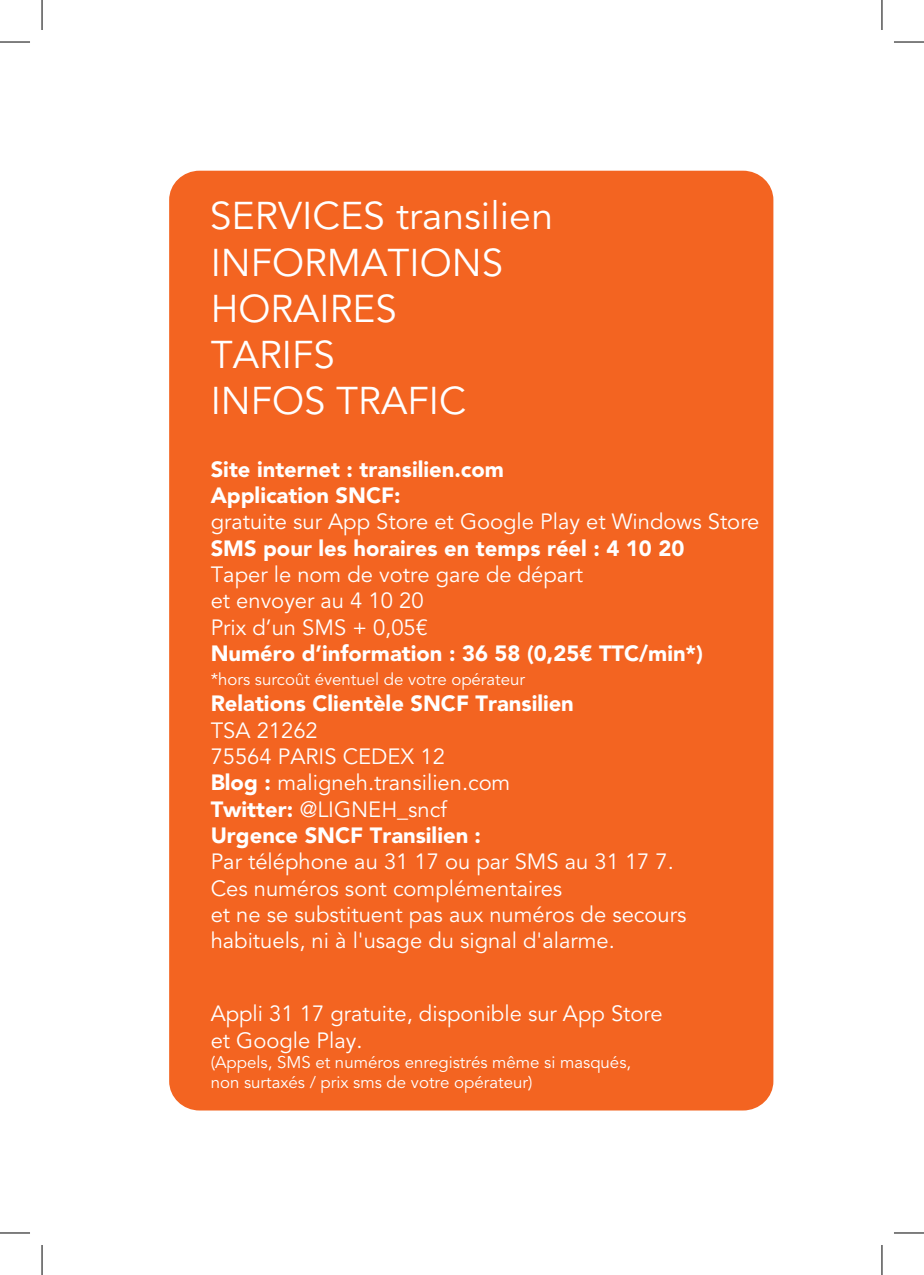
<style>
.page{position:relative;width:924px;height:1275px;background:#fff}
.page>*{position:absolute;margin:0;border:0;box-sizing:border-box;transform-origin:0 0}
.t1{font:38.4px/46px "Avenir LT Std";color:#fff}
.t2{font:22px/26.4px "Avenir LT Std";color:#fff}
.t3{font:900 22px/26.4px "Avenir LT Std";color:#fff}
.t4{font:16.8px/20.2px "Avenir LT Std";color:#fff}
.s1{font-weight:900}
</style>
<div class="page">
<div style="left:169px;top:171px;width:604px;height:939px;background:#f36421;border-radius:30px"></div>
<hr style="left:0;top:42px;width:30px;height:1px;background:#000">
<hr style="left:893px;top:42px;width:30px;height:1px;background:#000">
<hr style="left:0;top:1232px;width:30px;height:1px;background:#000">
<hr style="left:893px;top:1232px;width:30px;height:1px;background:#000">
<hr style="left:42px;top:0;width:1px;height:30px;background:#000">
<hr style="left:42px;top:1245px;width:1px;height:30px;background:#000">
<hr style="left:881px;top:0;width:1px;height:30px;background:#000">
<hr style="left:881px;top:1245px;width:1px;height:30px;background:#000">
<h1 class="t1" style="left:210px;top:194px;width:345px">SERVICES transilien</h1>
<h1 class="t1" style="left:210px;top:241px;width:294px">INFORMATIONS<br>HORAIRES<br>TARIFS<br>INFOS TRAFIC</h1>
<p class="t3" style="left:210px;top:455px;width:294px">Site internet : transilien.com<br>Application SNCF:</p>
<p class="t2" style="left:210px;top:509px;width:550px">gratuite sur App Store et Google Play et Windows Store</p>
<p class="t3" style="left:210px;top:534px;width:475px">SMS pour les horaires en temps réel : 4 10 20</p>
<p class="t2" style="left:210px;top:562px;width:373px">Taper le nom de votre gare de départ et envoyer au 4 10 20<br>Prix d’un SMS + 0,05€</p>
<p class="t3" style="left:210px;top:640px;width:493px">Numéro d’information : 36 58 (0,25€ TTC/min*)</p>
<p class="t4" style="left:210px;top:669px;width:316px">*hors surcoût éventuel de votre opérateur</p>
<p class="t3" style="left:210px;top:690px;width:364px">Relations Clientèle SNCF Transilien</p>
<p class="t2" style="left:210px;top:717px;width:301px">TSA 21262<br>75564 PARIS CEDEX 12<br><span class="s1">Blog :</span> maligneh.transilien.com<br><span class="s1">Twitter:</span> @LIGNEH_sncf<br><span class="s1">Urgence SNCF Transilien :</span></p>
<p class="t2" style="left:210px;top:849px;width:477px">Par téléphone au 31 17 ou par SMS au 31 17 7.<br>Ces numéros sont complémentaires<br>et ne se substituent pas aux numéros de secours habituels, ni à l'usage du signal d'alarme.</p>
<p class="t2" style="left:210px;top:1001px;width:453px">Appli 31 17 gratuite, disponible sur App Store et Google Play.</p>
<p class="t4" style="left:210px;top:1052px;width:422px">(Appels, SMS et numéros enregistrés même si masqués, non surtaxés / prix sms de votre opérateur)</p>
</div>
